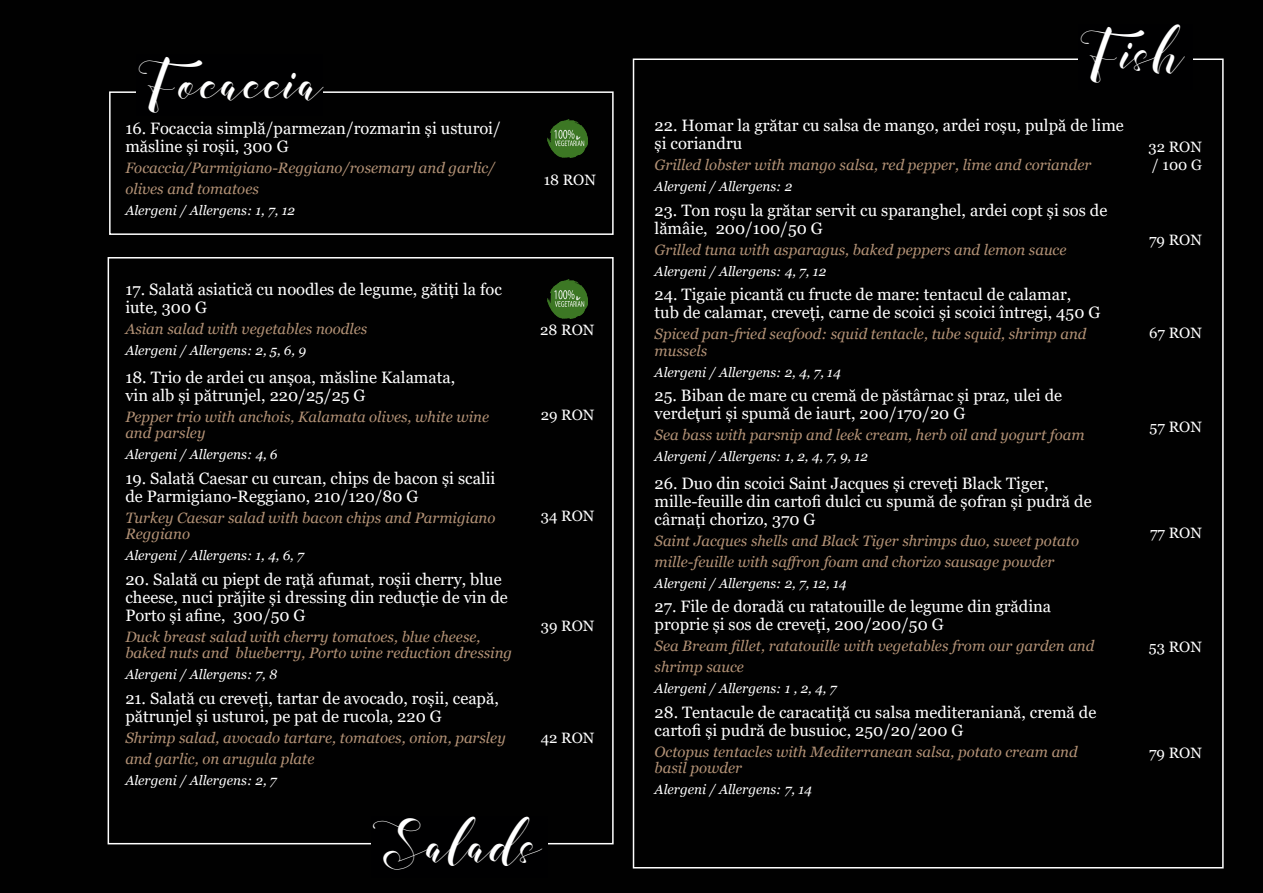
<style>
.page{position:relative;width:1263px;height:893px;background:#010101}
.page>*{position:absolute;margin:0;border:0;box-sizing:border-box;transform-origin:0 0}
.t1{font:39px "illusias";color:#fff}
.t2{font:16.5px/18px "Georgia";color:#fff}
.t3{font:italic 15px/21px "Georgia";color:#b39276}
.t4{font:15px/18px "Georgia";color:#fff}
.t5{font:italic 13.5px "Georgia";color:#fff}
</style>
<div class="page">
<div style="left:108px;top:257px;width:506px;height:587px;border:2px solid #fff"></div>
<div style="left:371px;top:816px;width:177px;height:62px;background:#000001"></div>
<div style="left:109px;top:91px;width:505px;height:144px;border:2px solid #fff"></div>
<div style="left:136px;top:54px;width:187px;height:62px;background:#000001"></div>
<img style="left:548px;top:119px;width:39px;height:39px">
<img style="left:548px;top:280px;width:39px;height:38px">
<p class="t1" style="left:136px;top:63px;width:188px">Focaccia</p>
<p class="t2" style="left:125px;top:120px;width:377px">16. Focaccia simplă/parmezan/rozmarin și usturoi/ măsline și roșii, 300 G</p>
<p class="t3" style="left:125px;top:158px;width:371px">Focaccia/Parmigiano-Reggiano/rosemary and garlic/ olives and tomatoes</p>
<p class="t5" style="left:125px;top:202px;width:171px">Alergeni / Allergens: 1, 7, 12</p>
<p class="t2" style="left:125px;top:281px;width:378px">17. Salată asiatică cu noodles de legume, gătiți la foc iute, 300 G</p>
<p class="t3" style="left:125px;top:318px;width:244px">Asian salad with vegetables noodles</p>
<p class="t5" style="left:125px;top:342px;width:182px">Alergeni / Allergens: 2, 5, 6, 9</p>
<p class="t2" style="left:125px;top:368px;width:331px">18. Trio de ardei cu anșoa, măsline Kalamata,</p>
<p class="t2" style="left:125px;top:386px;width:242px">vin alb și pătrunjel, 220/25/25 G</p>
<p class="t3" style="left:125px;top:408px;width:365px;line-height:16.5px">Pepper trio with anchois, Kalamata olives, white wine and parsley</p>
<p class="t5" style="left:125px;top:446px;width:154px">Alergeni / Allergens: 4, 6</p>
<p class="t2" style="left:125px;top:469px;width:372px">19. Salată Caesar cu curcan, chips de bacon și scalii de Parmigiano-Reggiano, 210/120/80 G</p>
<p class="t3" style="left:125px;top:509px;width:372px;line-height:16.5px">Turkey Caesar salad with bacon chips and Parmigiano<br>Reggiano</p>
<p class="t5" style="left:125px;top:547px;width:180px">Alergeni / Allergens: 1, 4, 6, 7</p>
<p class="t2" style="left:125px;top:570px;width:378px">20. Salată cu piept de rață afumat, roșii cherry, blue</p>
<p class="t2" style="left:125px;top:588px;width:384px">cheese, nuci prăjite și dressing din reducție de vin de<br>Porto și afine, 300/50 G</p>
<p class="t3" style="left:125px;top:628px;width:388px;line-height:16.5px">Duck breast salad with cherry tomatoes, blue cheese, baked nuts and blueberry, Porto wine reduction dressing</p>
<p class="t5" style="left:125px;top:666px;width:153px">Alergeni / Allergens: 7, 8</p>
<p class="t2" style="left:125px;top:689px;width:375px">21. Salată cu creveți, tartar de avocado, roșii, ceapă, pătrunjel și usturoi, pe pat de rucola, 220 G</p>
<p class="t3" style="left:125px;top:727px;width:382px">Shrimp salad, avocado tartare, tomatoes, onion, parsley and garlic, on arugula plate</p>
<p class="t5" style="left:125px;top:771px;width:153px">Alergeni / Allergens: 2, 7</p>
<p class="t4" style="left:544px;top:171px;width:54px">18 RON</p>
<p class="t4" style="left:540px;top:321px;width:56px">28 RON</p>
<p class="t4" style="left:541px;top:406px;width:55px">29 RON</p>
<p class="t4" style="left:541px;top:507px;width:55px">34 RON</p>
<p class="t4" style="left:541px;top:617px;width:55px">39 RON</p>
<p class="t4" style="left:541px;top:730px;width:55px">42 RON</p>
<p class="t1" style="left:371px;top:825px;width:171px">Salads</p>
<p class="t1" style="left:1078px;top:33px;width:107px">Fish</p>
<p class="t2" style="left:655px;top:117px;width:471px">22. Homar la grătar cu salsa de mango, ardei roșu, pulpă de lime și coriandru</p>
<p class="t3" style="left:655px;top:155px;width:438px">Grilled lobster with mango salsa, red pepper, lime and coriander</p>
<p class="t5" style="left:655px;top:178px;width:139px">Alergeni / Allergens: 2</p>
<p class="t2" style="left:655px;top:201px;width:454px">23. Ton roșu la grătar servit cu sparanghel, ardei copt și sos de lămâie, 200/100/50 G</p>
<p class="t3" style="left:655px;top:239px;width:413px">Grilled tuna with asparagus, baked peppers and lemon sauce</p>
<p class="t5" style="left:655px;top:262px;width:173px">Alergeni / Allergens: 4, 7, 12</p>
<p class="t2" style="left:655px;top:286px;width:418px">24. Tigaie picantă cu fructe de mare: tentacul de calamar,</p>
<p class="t2" style="left:655px;top:304px;width:447px">tub de calamar, creveți, carne de scoici și scoici întregi, 450 G</p>
<p class="t3" style="left:655px;top:324px;width:433px">Spiced pan-fried seafood: squid tentacle, tube squid, shrimp and</p>
<p class="t3" style="left:655px;top:340px;width:54px">mussels</p>
<p class="t5" style="left:655px;top:363px;width:188px">Alergeni / Allergens: 2, 4, 7, 14</p>
<p class="t2" style="left:655px;top:387px;width:409px">25. Biban de mare cu cremă de păstârnac și praz, ulei de verdețuri și spumă de iaurt, 200/170/20 G</p>
<p class="t3" style="left:655px;top:425px;width:431px">Sea bass with parsnip and leek cream, herb oil and yogurt foam</p>
<p class="t5" style="left:655px;top:448px;width:215px">Alergeni / Allergens: 1, 2, 4, 7, 9, 12</p>
<p class="t2" style="left:655px;top:474px;width:395px">26. Duo din scoici Saint Jacques și creveți Black Tiger,</p>
<p class="t2" style="left:655px;top:492px;width:439px">mille-feuille din cartofi dulci cu spumă de șofran și pudră de cârnați chorizo, 370 G</p>
<p class="t3" style="left:655px;top:530px;width:426px">Saint Jacques shells and Black Tiger shrimps duo, sweet potato mille-feuille with saffron foam and chorizo sausage powder</p>
<p class="t5" style="left:655px;top:574px;width:193px">Alergeni / Allergens: 2, 7, 12, 14</p>
<p class="t2" style="left:655px;top:598px;width:398px">27. File de doradă cu ratatouille de legume din grădina</p>
<p class="t2" style="left:655px;top:616px;width:291px">proprie și sos de creveți, 200/200/50 G</p>
<p class="t3" style="left:655px;top:635px;width:441px">Sea Bream fillet, ratatouille with vegetables from our garden and shrimp sauce</p>
<p class="t5" style="left:655px;top:680px;width:183px">Alergeni / Allergens: 1 , 2, 4, 7</p>
<p class="t2" style="left:655px;top:703px;width:443px">28. Tentacule de caracatiță cu salsa mediteraniană, cremă de</p>
<p class="t2" style="left:655px;top:721px;width:310px">cartofi și pudră de busuioc, 250/20/200 G</p>
<p class="t3" style="left:655px;top:741px;width:425px">Octopus tentacles with Mediterranean salsa, potato cream and</p>
<p class="t3" style="left:655px;top:757px;width:89px">basil powder</p>
<p class="t5" style="left:655px;top:781px;width:159px">Alergeni / Allergens: 7, 14</p>
<p class="t4" style="left:1148px;top:138px;width:55px">32 RON / 100 G</p>
<p class="t4" style="left:1149px;top:231px;width:54px">79 RON</p>
<p class="t4" style="left:1149px;top:324px;width:54px">67 RON</p>
<p class="t4" style="left:1149px;top:418px;width:54px">57 RON</p>
<p class="t4" style="left:1150px;top:524px;width:53px">77 RON</p>
<p class="t4" style="left:1149px;top:638px;width:55px">53 RON</p>
<p class="t4" style="left:1149px;top:744px;width:54px">79 RON</p>
</div>
